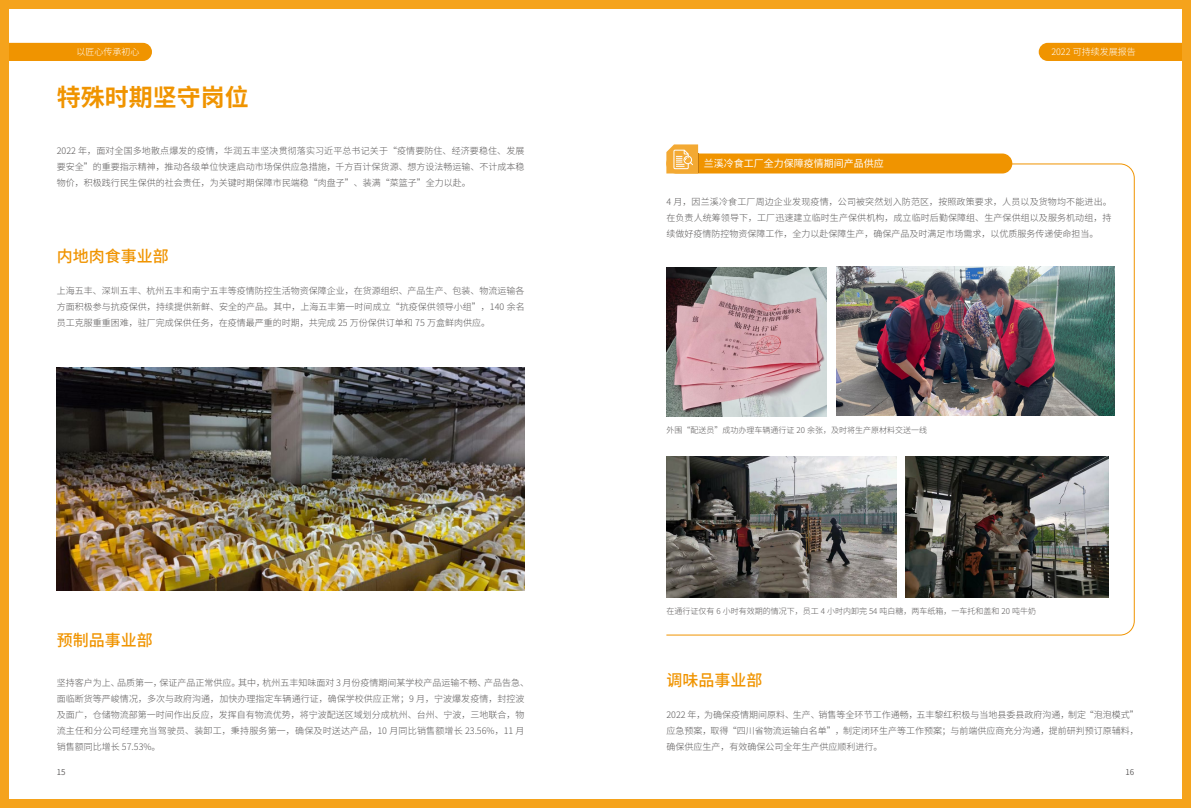
<style>
.page{position:relative;width:1191px;height:808px;background:#fff}
.page>*{position:absolute;margin:0;border:0;box-sizing:border-box;transform-origin:0 0}
.t1{font:700 24px "Source Han Sans CN";color:#f09400}
.t2{font:500 16px "Source Han Sans CN";color:#f09400}
.t3{font:10px "Source Han Sans CN";color:#fff}
.t4{font:300 9px/16px "Source Han Sans CN";color:#595757;text-align:justify}
.t5{font:300 9px "Source Han Sans CN";color:#fff}
.t6{font:300 8px "Source Han Sans CN";color:#595757}
.t7{font:8px "Source Han Sans CN";color:#595757}
</style>
<div class="page">
<img style="left:0;top:0;width:1191px;height:808px">
<p class="t5" style="left:77px;top:47px;width:64px">以匠心传承初心</p>
<p class="t5" style="left:1051px;top:47px;width:86px">2022 可持续发展报告</p>
<h1 class="t1" style="left:57px;top:84px;width:193px">特殊时期坚守岗位</h1>
<p class="t4" style="left:57px;top:143px;width:469px">2022 年，面对全国多地散点爆发的疫情，华润五丰坚决贯彻落实习近平总书记关于“疫情要防住、经济要稳住、发展要安全”的重要指示精神，推动各级单位快速启动市场保供应急措施，千方百计保货源、想方设法畅运输、不计成本稳物价，积极践行民生保供的社会责任，为关键时期保障市民端稳“肉盘子”、装满“菜篮子”全力以赴。</p>
<h2 class="t2" style="left:57px;top:247px;width:113px">内地肉食事业部</h2>
<p class="t4" style="left:57px;top:283px;width:469px">上海五丰、深圳五丰、杭州五丰和南宁五丰等疫情防控生活物资保障企业，在货源组织、产品生产、包装、物流运输各方面积极参与抗疫保供，持续提供新鲜、安全的产品。其中，上海五丰第一时间成立“抗疫保供领导小组”，140 余名员工克服重重困难，驻厂完成保供任务，在疫情最严重的时期，共完成 25 万份保供订单和 75 万盒鲜肉供应。</p>
<h2 class="t2" style="left:57px;top:631px;width:97px">预制品事业部</h2>
<p class="t4" style="left:57px;top:675px;width:474px;text-align:left">坚持客户为上、品质第一，保证产品正常供应。其中，杭州五丰知味面对 3 月份疫情期间某学校产品运输不畅、产品告急、面临断货等严峻情况，多次与政府沟通，加快办理指定车辆通行证，确保学校供应正常；9 月，宁波爆发疫情，封控波及面广，仓储物流部第一时间作出反应，发挥自有物流优势，将宁波配送区域划分成杭州、台州、宁波，三地联合，物流主任和分公司经理充当驾驶员、装卸工，秉持服务第一，确保及时送达产品，10 月同比销售额增长 23.56%，11 月销售额同比增长 57.53%。</p>
<p class="t3" style="left:703px;top:158px;width:181px">兰溪冷食工厂全力保障疫情期间产品供应</p>
<p class="t4" style="left:666px;top:194px;width:447px">4 月，因兰溪冷食工厂周边企业发现疫情，公司被突然划入防范区，按照政策要求，人员以及货物均不能进出。在负责人统筹领导下，工厂迅速建立临时生产保供机构，成立临时后勤保障组、生产保供组以及服务机动组，持续做好疫情防控物资保障工作，全力以赴保障生产，确保产品及时满足市场需求，以优质服务传递使命担当。</p>
<p class="t6" style="left:666px;top:426px;width:262px">外围“配送员”成功办理车辆通行证 20 余张，及时将生产原材料交送一线</p>
<p class="t6" style="left:666px;top:607px;width:371px">在通行证仅有 6 小时有效期的情况下，员工 4 小时内卸完 54 吨白糖，两车纸箱，一车托和盖和 20 吨牛奶</p>
<h2 class="t2" style="left:666px;top:671px;width:97px">调味品事业部</h2>
<p class="t4" style="left:666px;top:707px;width:474px">2022 年，为确保疫情期间原料、生产、销售等全环节工作通畅，五丰黎红积极与当地县委县政府沟通，制定“泡泡模式”应急预案，取得“四川省物流运输白名单”，制定闭环生产等工作预案；与前端供应商充分沟通，提前研判预订原辅料，确保供应生产，有效确保公司全年生产供应顺利进行。</p>
<p class="t7" style="left:57px;top:768px;width:10px">15</p>
<p class="t7" style="left:1125px;top:768px;width:10px">16</p>
</div>
